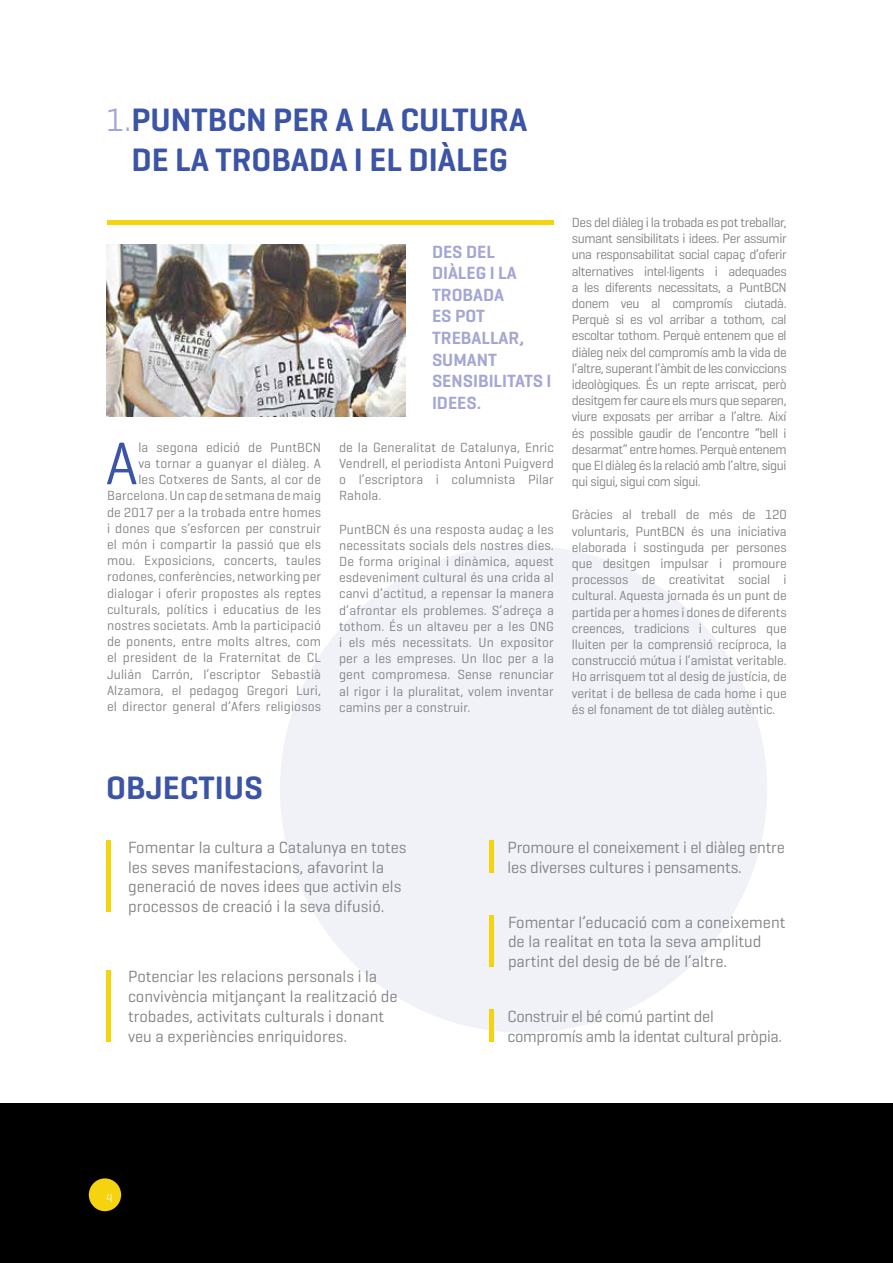
<style>
.page{position:relative;width:893px;height:1263px;background:#fff}
.page>*{position:absolute;margin:0;border:0;box-sizing:border-box;transform-origin:0 0}
.t1{font:61.2px "Geogrotesque";color:#3c54a5}
.t2{font:600 33px/39.6px "Geogrotesque";color:#3c54a5;text-align:center}
.t3{font:600 18px/21.6px "Geogrotesque";color:#a4a7d3}
.t4{font:16.5px/19.8px "Geogrotesque";color:#808285}
.t5{font:16.5px/19.8px "Geogrotesque";letter-spacing:-.02em;color:#808285}
.t6{font:13.5px/16.2px "Geogrotesque";letter-spacing:.01em;color:#808285;text-align:justify}
.t7{font:300 12px "Geogrotesque";color:#fff}
.s1{font-weight:400;color:#a4a7d3}
</style>
<div class="page">
<div style="left:280px;top:545px;width:487px;height:488px;background:#f1f1f8;border-radius:50%"></div>
<div style="left:0;top:1103px;width:893px;height:160px;background:#000"></div>
<div style="left:89px;top:1178px;width:32px;height:33px;background:#f5d30e;border-radius:50%"></div>
<img style="left:106px;top:244px;width:299px;height:172px">
<div style="left:106px;top:840px;width:5px;height:72px;background:#f5d30e"></div>
<div style="left:106px;top:970px;width:5px;height:72px;background:#f5d30e"></div>
<hr style="left:490px;top:840px;width:4px;height:33px;background:#f5d30e">
<div style="left:107px;top:220px;width:446px;height:5px;background:#f5d30e"></div>
<hr style="left:490px;top:1010px;width:4px;height:32px;background:#f5d30e">
<hr style="left:490px;top:915px;width:4px;height:52px;background:#f5d30e">
<h2 class="t2" style="left:106px;top:100px;width:422px"><span class="s1">1.</span>PUNTBCN PER A LA CULTURA<br>DE LA TROBADA I EL DIÀLEG</h2>
<h3 class="t3" style="left:432px;top:240px;width:121px">DES DEL<br>DIÀLEG I LA<br>TROBADA<br>ES POT<br>TREBALLAR,<br>SUMANT<br>SENSIBILITATS I<br>IDEES.</h3>
<p class="t6" style="left:107px;top:439px;width:216px;text-align:right">la segona edició de PuntBCN<br>va tornar a guanyar el diàleg. A<br>les Cotxeres de Sants, al cor de Barcelona. Un cap de setmana de maig de 2017 per a la trobada entre homes i dones que s’esforcen per construir el món i compartir la passió que els mou. Exposicions, concerts, taules rodones, conferències, networking per dialogar i oferir propostes als reptes culturals, polítics i educatius de les nostres societats. Amb la participació de ponents, entre molts altres, com el president de la Fraternitat de CL Julián Carrón, l’escriptor Sebastià Alzamora, el pedagog Gregori Luri, el director general d’Afers religiosos</p>
<p class="t6" style="left:339px;top:439px;width:216px">de la Generalitat de Catalunya, Enric Vendrell, el periodista Antoni Puigverd o l’escriptora i columnista Pilar Rahola.</p>
<h1 class="t1" style="left:106px;top:425px;width:34px">A</h1>
<p class="t6" style="left:339px;top:520px;width:216px">PuntBCN és una resposta audaç a les necessitats socials dels nostres dies.<br>De forma original i dinàmica, aquest esdeveniment cultural és una crida al canvi d’actitud, a repensar la manera d’afrontar els problemes. S’adreça a tothom. És un altaveu per a les ONG i els més necessitats. Un expositor per a les empreses. Un lloc per a la gent compromesa. Sense renunciar al rigor i la pluralitat, volem inventar camins per a construir.</p>
<p class="t6" style="left:572px;top:214px;width:216px">Des del diàleg i la trobada es pot treballar, sumant sensibilitats i idees. Per assumir una responsabilitat social capaç d’oferir alternatives intel·ligents i adequades a les diferents necessitats, a PuntBCN donem veu al compromís ciutadà.<br>Perquè si es vol arribar a tothom, cal escoltar tothom. Perquè entenem que el diàleg neix del compromís amb la vida de l’altre, superant l’àmbit de les conviccions ideològiques. És un repte arriscat, però desitgem fer caure els murs que separen, viure exposats per arribar a l’altre. Així és possible gaudir de l’encontre “bell i desarmat” entre homes. Perquè entenem que El diàleg és la relació amb l’altre, sigui qui sigui, sigui com sigui.</p>
<p class="t6" style="left:572px;top:506px;width:216px">Gràcies al treball de més de 120 voluntaris, PuntBCN és una iniciativa elaborada i sostinguda per persones que desitgen impulsar i promoure processos de creativitat social i cultural. Aquesta jornada és un punt de partida per a homes i dones de diferents creences, tradicions i cultures que lluiten per la comprensió recíproca, la construcció mútua i l’amistat veritable.<br>Ho arrisquem tot al desig de justícia, de veritat i de bellesa de cada home i que és el fonament de tot diàleg autèntic.</p>
<h2 class="t2" style="left:106px;top:767px;width:158px">OBJECTIUS</h2>
<p class="t4" style="left:128px;top:837px;width:280px">Fomentar la cultura a Catalunya en totes les seves manifestacions, afavorint la generació de noves idees que activin els processos de creació i la seva difusió.</p>
<p class="t4" style="left:508px;top:837px;width:279px">Promoure el coneixement i el diàleg entre les diverses cultures i pensaments.</p>
<p class="t4" style="left:508px;top:911px;width:279px">Fomentar l’educació com a coneixement de la realitat en tota la seva amplitud partint del desig de bé de l’altre.</p>
<p class="t4" style="left:128px;top:966px;width:271px">Potenciar les relacions personals i la convivència mitjançant la realització de trobades, activitats culturals i donant veu a experiències enriquidores.</p>
<p class="t5" style="left:508px;top:1006px;width:276px">Construir el bé comú partint del compromís amb la identat cultural pròpia.</p>
<p class="t7" style="left:106px;top:1190px;width:8px">4</p>
</div>
